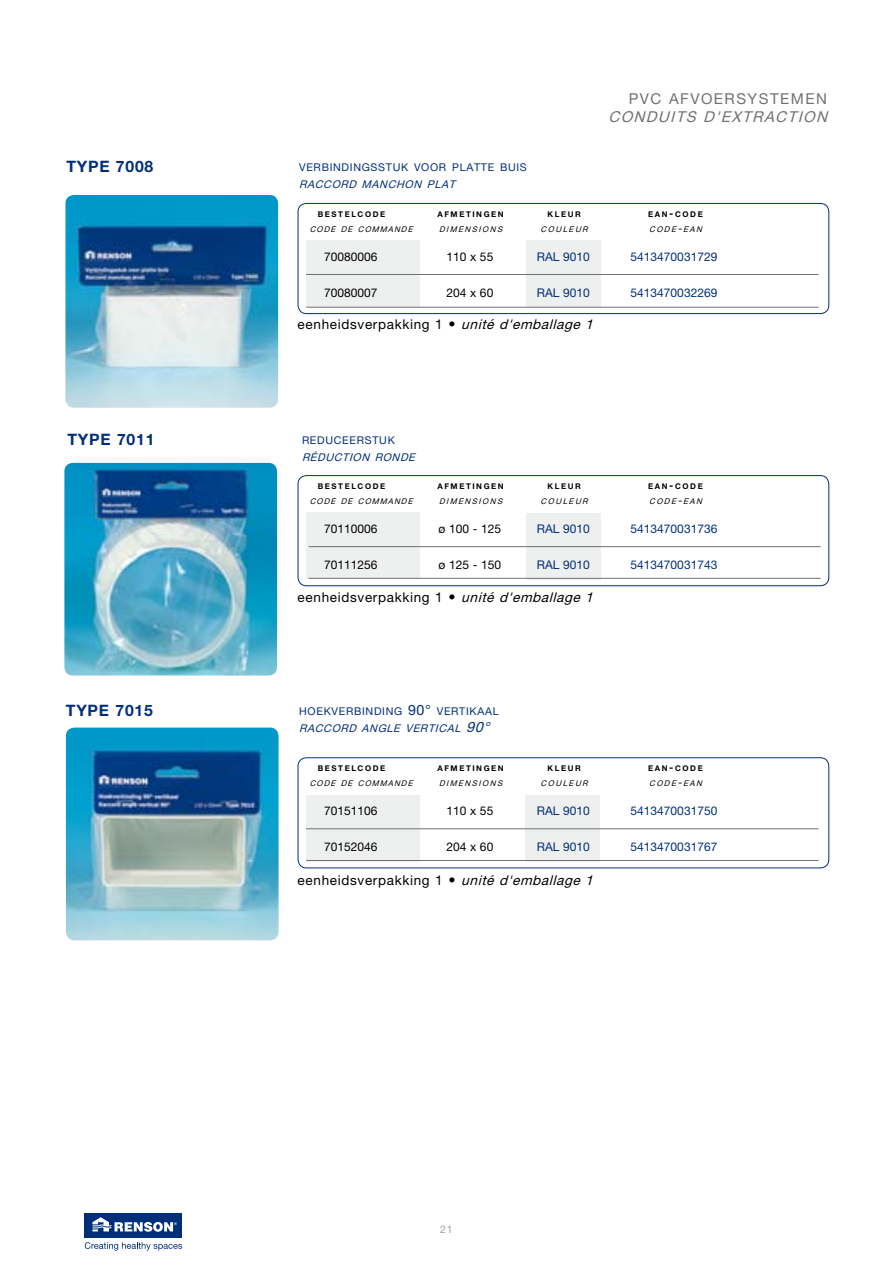
<style>
.page{position:relative;width:893px;height:1263px;background:#fff}
.page>*{position:absolute;margin:0;border:0;box-sizing:border-box;transform-origin:0 0}
.t1{font:700 15.75px "Helvetica Neue LT Std";letter-spacing:.05em;color:#002f79}
.t2{font:italic 15px "Helvetica Neue LT Std";color:#707172}
.t3{font:15px "Helvetica Neue LT Std";letter-spacing:.1em;color:#707172}
.t4{font:13.5px "Helvetica Neue LT Std";letter-spacing:.05em;color:#000}
.t5{font:12px "Helvetica Neue LT Std";color:#002f79}
.t6{font:12px "Helvetica Neue LT Std";color:#000}
.t7{font:10.65px/17.1px "Helvetica Neue LT Std";letter-spacing:.065em;color:#002f79}
.t8{font:italic 10.65px "Helvetica Neue LT Std";color:#002f79}
.t9{font:10.5px "Helvetica Neue LT Std";color:#9c9e9f}
.t10{font:italic 7.8px "Helvetica Neue LT Std";color:#000}
.t11{font:700 7.8px "Helvetica Neue LT Std";letter-spacing:.2em;color:#000}
.s1{font-size:10.5px}
.s2{font-size:14.25px}
.s3{font-style:italic}
.s4{font-style:italic;font-size:14.25px}
</style>
<div class="page">
<div style="left:85px;top:1213px;width:97px;height:25px;background:#002f79"></div>
<svg style="left:92px;top:1217px;width:85px;height:15px"></svg>
<svg style="left:85px;top:1242px;width:97px;height:9px"></svg>
<img style="left:64px;top:463px;width:213px;height:212px">
<img style="left:66px;top:728px;width:213px;height:212px">
<img style="left:65px;top:195px;width:213px;height:213px">
<div style="left:298px;top:757px;width:531px;height:111px;border:1px solid #002f79;border-radius:9px"></div>
<div style="left:525px;top:795px;width:75px;height:66px;background:#eeefef"></div>
<div style="left:306px;top:795px;width:114px;height:66px;background:#eeefef"></div>
<hr style="left:306px;top:828px;width:513px;height:1px;background:#707172">
<hr style="left:306px;top:860px;width:513px;height:1px;background:#707172">
<div style="left:298px;top:475px;width:531px;height:111px;border:1px solid #002f79;border-radius:9px"></div>
<div style="left:526px;top:513px;width:75px;height:66px;background:#eeefef"></div>
<div style="left:306px;top:513px;width:114px;height:66px;background:#eeefef"></div>
<hr style="left:309px;top:546px;width:512px;height:1px;background:#707172">
<hr style="left:309px;top:578px;width:512px;height:1px;background:#707172">
<div style="left:298px;top:203px;width:531px;height:111px;border:1px solid #002f79;border-radius:9px"></div>
<div style="left:526px;top:241px;width:75px;height:66px;background:#eeefef"></div>
<div style="left:306px;top:240px;width:114px;height:67px;background:#eeefef"></div>
<hr style="left:306px;top:274px;width:513px;height:1px;background:#707172">
<hr style="left:306px;top:307px;width:513px;height:1px;background:#707172">
<p class="t3" style="left:629px;top:90px;width:85px">PVC AFVOERS</p>
<p class="t3" style="left:747px;top:90px;width:24px">YSTEMEN</p>
<p class="t2" style="left:608px;top:108px;width:225px">conduits d'extraction</p>
<h1 class="t1" style="left:66px;top:157px;width:88px">TYPE 7008</h1>
<p class="t7" style="left:299px;top:159px;width:229px">VERBINDINGSSTUK VOOR PLATTE BUIS</p>
<p class="t8" style="left:299px;top:178px;width:161px">RACCORD MANCHON PLAT</p>
<p class="t11" style="left:318px;top:209px;width:69px">BESTELCODE</p>
<p class="t11" style="left:437px;top:209px;width:68px">AFMETINGEN</p>
<p class="t11" style="left:547px;top:209px;width:35px">KLEUR</p>
<p class="t11" style="left:648px;top:209px;width:56px">EAN<span class="s1">-</span>CODE</p>
<p class="t10" style="left:310px;top:225px;width:107px">CODE DE COMMANDE</p>
<p class="t10" style="left:439px;top:225px;width:67px">DIMENSIONS</p>
<p class="t10" style="left:541px;top:225px;width:51px">COULEUR</p>
<p class="t10" style="left:649px;top:225px;width:57px">CODE<span class="s1">-</span>EAN</p>
<p class="t6" style="left:324px;top:249px;width:55px">70080006</p>
<p class="t6" style="left:446px;top:249px;width:48px">110 x 55</p>
<p class="t5" style="left:537px;top:249px;width:9px">RAL</p>
<p class="t5" style="left:563px;top:249px;width:28px">9010</p>
<p class="t5" style="left:631px;top:249px;width:88px">5413470031729</p>
<p class="t6" style="left:324px;top:285px;width:55px">70080007</p>
<p class="t6" style="left:446px;top:285px;width:48px">204 x 60</p>
<p class="t5" style="left:537px;top:285px;width:9px">RAL</p>
<p class="t5" style="left:563px;top:285px;width:28px">9010</p>
<p class="t5" style="left:631px;top:285px;width:88px">5413470032269</p>
<p class="t4" style="left:298px;top:316px;width:301px">eenheidsverpakking 1 <span class="s2">•</span> <span class="s3">unité d'emballage 1</span></p>
<h1 class="t1" style="left:67px;top:430px;width:88px">TYPE 7011</h1>
<p class="t7" style="left:302px;top:432px;width:94px">REDUCEERSTUK</p>
<p class="t8" style="left:302px;top:451px;width:117px">RÉDUCTION RONDE</p>
<p class="t11" style="left:318px;top:482px;width:69px">BESTELCODE</p>
<p class="t11" style="left:437px;top:482px;width:68px">AFMETINGEN</p>
<p class="t11" style="left:547px;top:482px;width:35px">KLEUR</p>
<p class="t11" style="left:648px;top:482px;width:56px">EAN<span class="s1">-</span>CODE</p>
<p class="t10" style="left:310px;top:497px;width:107px">CODE DE COMMANDE</p>
<p class="t10" style="left:439px;top:497px;width:67px">DIMENSIONS</p>
<p class="t10" style="left:541px;top:497px;width:51px">COULEUR</p>
<p class="t10" style="left:649px;top:497px;width:57px">CODE<span class="s1">-</span>EAN</p>
<p class="t6" style="left:324px;top:521px;width:55px">70110006</p>
<p class="t6" style="left:439px;top:521px;width:64px">ø 100 - 125</p>
<p class="t5" style="left:537px;top:521px;width:9px">RAL</p>
<p class="t5" style="left:563px;top:521px;width:28px">9010</p>
<p class="t5" style="left:631px;top:521px;width:88px">5413470031736</p>
<p class="t6" style="left:324px;top:557px;width:55px">70111256</p>
<p class="t6" style="left:439px;top:557px;width:64px">ø 125 - 150</p>
<p class="t5" style="left:537px;top:557px;width:9px">RAL</p>
<p class="t5" style="left:563px;top:557px;width:28px">9010</p>
<p class="t5" style="left:631px;top:557px;width:88px">5413470031743</p>
<p class="t4" style="left:298px;top:589px;width:301px">eenheidsverpakking 1 <span class="s2">•</span> <span class="s3">unité d'emballage 1</span></p>
<h1 class="t1" style="left:66px;top:700px;width:88px">TYPE 7015</h1>
<p class="t7" style="left:299px;top:702px;width:201px">HOEKVERBINDING <span class="s2">90°</span> VERTIKAAL<br><span class="s3">RACCORD ANGLE VERTICAL</span> <span class="s4">90°</span></p>
<p class="t11" style="left:318px;top:764px;width:69px">BESTELCODE</p>
<p class="t11" style="left:437px;top:764px;width:68px">AFMETINGEN</p>
<p class="t11" style="left:547px;top:764px;width:35px">KLEUR</p>
<p class="t11" style="left:648px;top:764px;width:56px">EAN<span class="s1">-</span>CODE</p>
<p class="t10" style="left:310px;top:779px;width:107px">CODE DE COMMANDE</p>
<p class="t10" style="left:439px;top:779px;width:67px">DIMENSIONS</p>
<p class="t10" style="left:541px;top:779px;width:51px">COULEUR</p>
<p class="t10" style="left:649px;top:779px;width:57px">CODE<span class="s1">-</span>EAN</p>
<p class="t6" style="left:324px;top:803px;width:55px">70151106</p>
<p class="t6" style="left:446px;top:803px;width:48px">110 x 55</p>
<p class="t5" style="left:537px;top:803px;width:9px">RAL</p>
<p class="t5" style="left:563px;top:803px;width:28px">9010</p>
<p class="t5" style="left:631px;top:803px;width:88px">5413470031750</p>
<p class="t6" style="left:324px;top:839px;width:55px">70152046</p>
<p class="t6" style="left:446px;top:839px;width:48px">204 x 60</p>
<p class="t5" style="left:537px;top:839px;width:9px">RAL</p>
<p class="t5" style="left:563px;top:839px;width:28px">9010</p>
<p class="t5" style="left:631px;top:839px;width:88px">5413470031767</p>
<p class="t4" style="left:298px;top:872px;width:301px">eenheidsverpakking 1 <span class="s2">•</span> <span class="s3">unité d'emballage 1</span></p>
<p class="t9" style="left:440px;top:1223px;width:14px">21</p>
</div>
